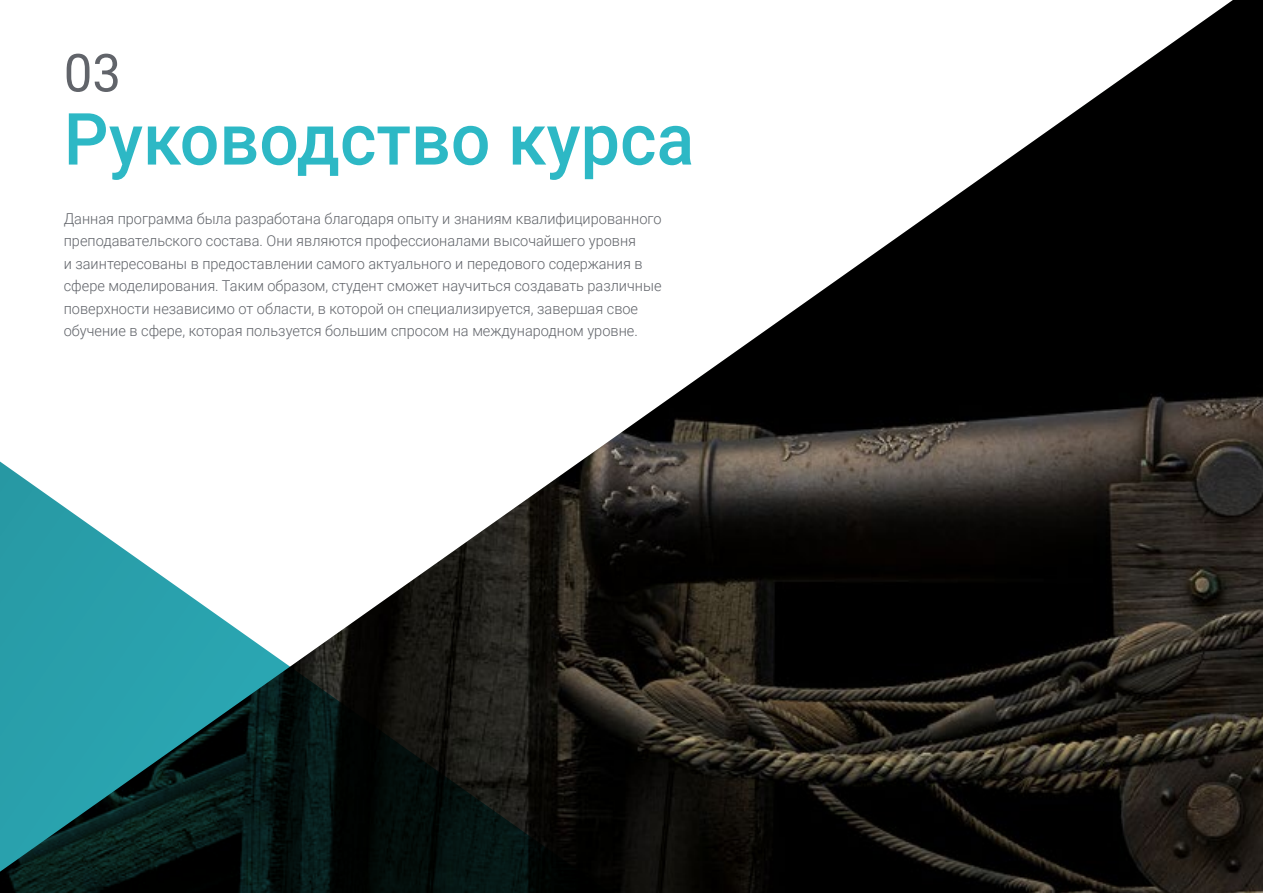
<style>
.page{position:relative;width:1263px;height:893px;background:#fff}
.page>*{position:absolute;margin:0;border:0;box-sizing:border-box;transform-origin:0 0}
.t1{font:500 72px "Roboto";color:#2db8c5}
.t2{font:52.5px "Roboto";color:#61646a}
.t3{font:300 15px/22.5px "Roboto";color:#61646a}
</style>
<div class="page">
<img style="left:602px;top:0;width:661px;height:893px">
<svg style="left:0;top:446px;width:640px;height:447px"></svg>
<h2 class="t2" style="left:64px;top:36px;width:59px">03</h2>
<h1 class="t1" style="left:64px;top:89px;width:632px">Руководство курса</h1>
<p class="t3" style="left:64px;top:207px;width:599px">Данная программа была разработана благодаря опыту и знаниям квалифицированного преподавательского состава. Они являются профессионалами высочайшего уровня<br>и заинтересованы в предоставлении самого актуального и передового содержания в сфере моделирования. Таким образом, студент сможет научиться создавать различные поверхности независимо от области, в которой он специализируется, завершая свое обучение в сфере, которая пользуется большим спросом на международном уровне.</p>
</div>
